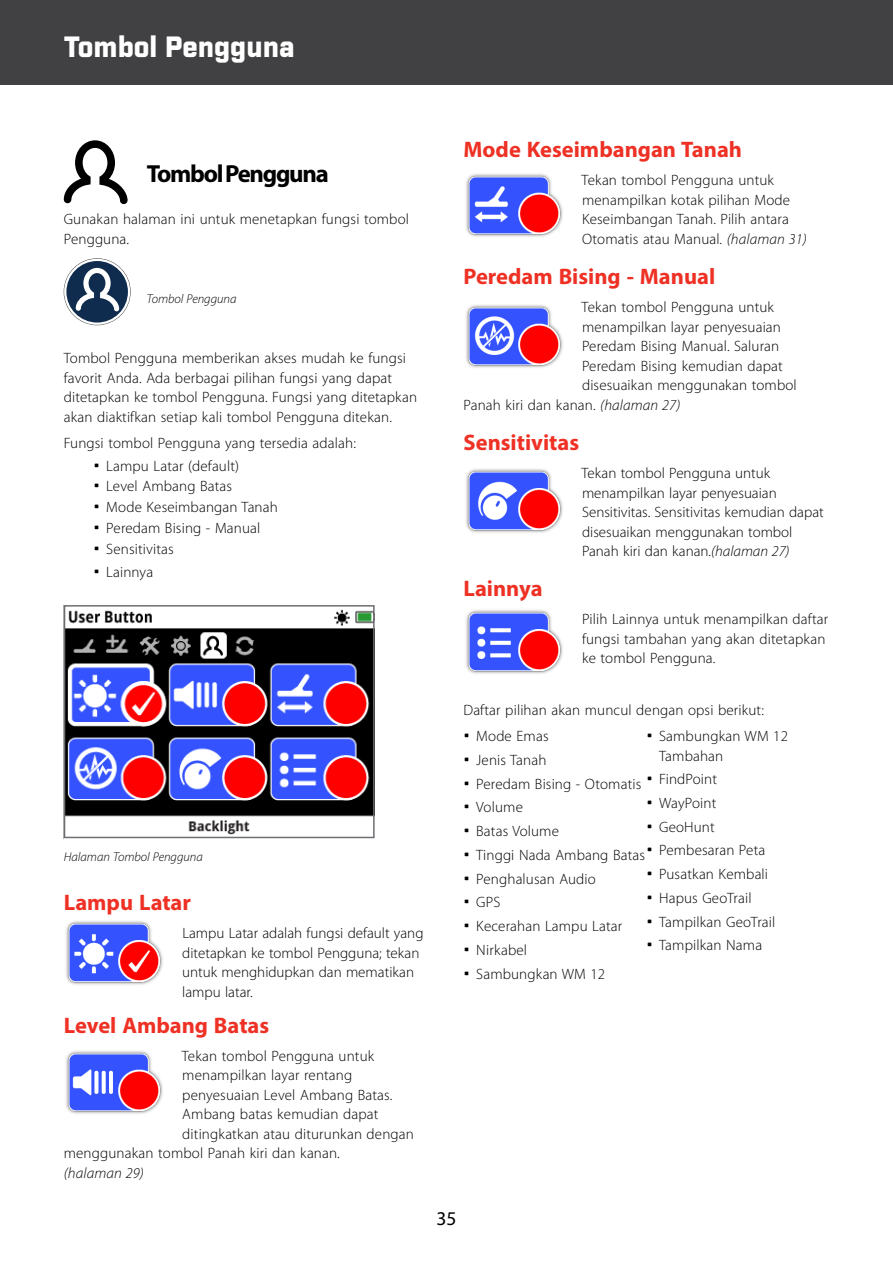
<style>
.page{position:relative;width:893px;height:1263px;background:#fff}
.page>*{position:absolute;margin:0;border:0;box-sizing:border-box;transform-origin:0 0}
.t1{font:900 28.5px "Industry";color:#fff}
.t2{font:700 24.75px "Myriad Pro";letter-spacing:-.05em;color:#000}
.t3{font:700 22.5px "Myriad Pro";color:#ee3124}
.t4{font:19.5px "Myriad Pro";color:#000}
.t5{font:300 15px/19.5px "Myriad Pro";letter-spacing:.01em;color:#000}
.t6{font:italic 300 15px "Myriad Pro";letter-spacing:.01em;color:#000}
.t7{font:italic 300 12.75px "Myriad Pro";color:#000}
.s1{font-family:"Industry";font-weight:900}
.s2{font-style:italic}
</style>
<div class="page">
<svg style="left:64px;top:140px;width:64px;height:64px"></svg>
<svg style="left:64px;top:259px;width:66px;height:66px"></svg>
<img style="left:67px;top:609px;width:305px;height:226px">
<div style="left:64px;top:605px;width:311px;height:233px;border:2px solid #6d6e71"></div>
<img style="left:66px;top:921px;width:97px;height:64px">
<img style="left:66px;top:1051px;width:97px;height:63px">
<img style="left:466px;top:174px;width:97px;height:63px">
<img style="left:466px;top:305px;width:97px;height:63px">
<img style="left:466px;top:469px;width:97px;height:64px">
<img style="left:466px;top:610px;width:97px;height:64px">
<div style="left:0;top:0;width:893px;height:85px;background:#414042"></div>
<h1 class="t1" style="left:64px;top:29px;width:232px">Tombol Pengguna</h1>
<h2 class="t2" style="left:147px;top:157px;width:184px">Tombol Pengguna</h2>
<p class="t5" style="left:64px;top:209px;width:347px">Gunakan halaman ini untuk menetapkan fungsi tombol<br>Pengguna.</p>
<p class="t7" style="left:147px;top:292px;width:91px">Tombol Pengguna</p>
<p class="t5" style="left:64px;top:349px;width:355px">Tombol Pengguna memberikan akses mudah ke fungsi favorit Anda. Ada berbagai pilihan fungsi yang dapat ditetapkan ke tombol Pengguna. Fungsi yang ditetapkan akan diaktifkan setiap kali tombol Pengguna ditekan.</p>
<p class="t5" style="left:64px;top:433px;width:294px">Fungsi tombol Pengguna yang tersedia adalah:</p>
<p class="t5" style="left:94px;top:456px;width:147px"><span class="s1">•</span> Lampu Latar (default)</p>
<p class="t5" style="left:94px;top:477px;width:140px"><span class="s1">•</span> Level Ambang Batas</p>
<p class="t5" style="left:94px;top:498px;width:186px"><span class="s1">•</span> Mode Keseimbangan Tanah</p>
<p class="t5" style="left:94px;top:518px;width:168px"><span class="s1">•</span> Peredam Bising - Manual</p>
<p class="t5" style="left:94px;top:539px;width:82px"><span class="s1">•</span> Sensitivitas</p>
<p class="t5" style="left:94px;top:563px;width:61px"><span class="s1">•</span> Lainnya</p>
<p class="t7" style="left:64px;top:850px;width:141px">Halaman Tombol Pengguna</p>
<h3 class="t3" style="left:64px;top:888px;width:129px">Lampu Latar</h3>
<p class="t5" style="left:182px;top:924px;width:243px">Lampu Latar adalah fungsi default yang ditetapkan ke tombol Pengguna; tekan untuk menghidupkan dan mematikan lampu latar.</p>
<h3 class="t3" style="left:64px;top:1010px;width:207px">Level Ambang Batas</h3>
<p class="t5" style="left:182px;top:1046px;width:194px">Tekan tombol Pengguna untuk</p>
<p class="t5" style="left:182px;top:1066px;width:171px">menampilkan layar rentang</p>
<p class="t5" style="left:182px;top:1085px;width:212px">penyesuaian Level Ambang Batas.</p>
<p class="t5" style="left:182px;top:1105px;width:198px">Ambang batas kemudian dapat</p>
<p class="t5" style="left:182px;top:1124px;width:233px">ditingkatkan atau diturunkan dengan</p>
<p class="t5" style="left:64px;top:1144px;width:278px">menggunakan tombol Panah kiri dan kanan.</p>
<p class="t6" style="left:64px;top:1165px;width:82px">(halaman 29)</p>
<h3 class="t3" style="left:463px;top:135px;width:280px">Mode Keseimbangan Tanah</h3>
<p class="t5" style="left:582px;top:171px;width:227px">Tekan tombol Pengguna untuk menampilkan kotak pilihan Mode<br>Keseimbangan Tanah. Pilih antara<br>Otomatis atau Manual. <span class="s2">(halaman 31)</span></p>
<h3 class="t3" style="left:463px;top:262px;width:253px">Peredam Bising - Manual</h3>
<p class="t5" style="left:582px;top:298px;width:194px">Tekan tombol Pengguna untuk</p>
<p class="t5" style="left:582px;top:317px;width:200px">menampilkan layar penyesuaian</p>
<p class="t5" style="left:582px;top:337px;width:199px">Peredam Bising Manual. Saluran</p>
<p class="t5" style="left:582px;top:356px;width:202px">Peredam Bising kemudian dapat</p>
<p class="t5" style="left:582px;top:376px;width:216px">disesuaikan menggunakan tombol</p>
<p class="t5" style="left:463px;top:395px;width:218px">Panah kiri dan kanan. <span class="s2">(halaman 27)</span></p>
<h3 class="t3" style="left:463px;top:428px;width:117px">Sensitivitas</h3>
<p class="t5" style="left:582px;top:463px;width:244px">Tekan tombol Pengguna untuk menampilkan layar penyesuaian Sensitivitas. Sensitivitas kemudian dapat disesuaikan menggunakan tombol Panah kiri dan kanan.<span class="s2">(halaman 27)</span></p>
<h3 class="t3" style="left:463px;top:574px;width:81px">Lainnya</h3>
<p class="t5" style="left:582px;top:610px;width:248px">Pilih Lainnya untuk menampilkan daftar fungsi tambahan yang akan ditetapkan ke tombol Pengguna.</p>
<p class="t5" style="left:463px;top:701px;width:302px">Daftar pilihan akan muncul dengan opsi berikut:</p>
<p class="t5" style="left:463px;top:726px;width:87px"><span class="s1">•</span> Mode Emas</p>
<p class="t5" style="left:463px;top:750px;width:84px"><span class="s1">•</span> Jenis Tanah</p>
<p class="t5" style="left:463px;top:774px;width:179px"><span class="s1">•</span> Peredam Bising - Otomatis</p>
<p class="t5" style="left:463px;top:798px;width:61px"><span class="s1">•</span> Volume</p>
<p class="t5" style="left:463px;top:821px;width:97px"><span class="s1">•</span> Batas Volume</p>
<p class="t5" style="left:463px;top:845px;width:183px"><span class="s1">•</span> Tinggi Nada Ambang Batas</p>
<p class="t5" style="left:463px;top:869px;width:134px"><span class="s1">•</span> Penghalusan Audio</p>
<p class="t5" style="left:463px;top:893px;width:38px"><span class="s1">•</span> GPS</p>
<p class="t5" style="left:463px;top:916px;width:160px"><span class="s1">•</span> Kecerahan Lampu Latar</p>
<p class="t5" style="left:463px;top:940px;width:65px"><span class="s1">•</span> Nirkabel</p>
<p class="t5" style="left:463px;top:964px;width:143px"><span class="s1">•</span> Sambungkan WM 12</p>
<p class="t5" style="left:659px;top:726px;width:130px;text-indent:-13px"><span class="s1">•</span> Sambungkan WM 12<br>Tambahan</p>
<p class="t5" style="left:646px;top:770px;width:72px"><span class="s1">•</span> FindPoint</p>
<p class="t5" style="left:646px;top:793px;width:71px"><span class="s1">•</span> WayPoint</p>
<p class="t5" style="left:646px;top:817px;width:70px"><span class="s1">•</span> GeoHunt</p>
<p class="t5" style="left:646px;top:841px;width:120px"><span class="s1">•</span> Pembesaran Peta</p>
<p class="t5" style="left:646px;top:865px;width:123px"><span class="s1">•</span> Pusatkan Kembali</p>
<p class="t5" style="left:646px;top:888px;width:107px"><span class="s1">•</span> Hapus GeoTrail</p>
<p class="t5" style="left:646px;top:912px;width:130px"><span class="s1">•</span> Tampilkan GeoTrail</p>
<p class="t5" style="left:646px;top:936px;width:117px"><span class="s1">•</span> Tampilkan Nama</p>
<h3 class="t4" style="left:436px;top:1206px;width:22px">35</h3>
</div>
